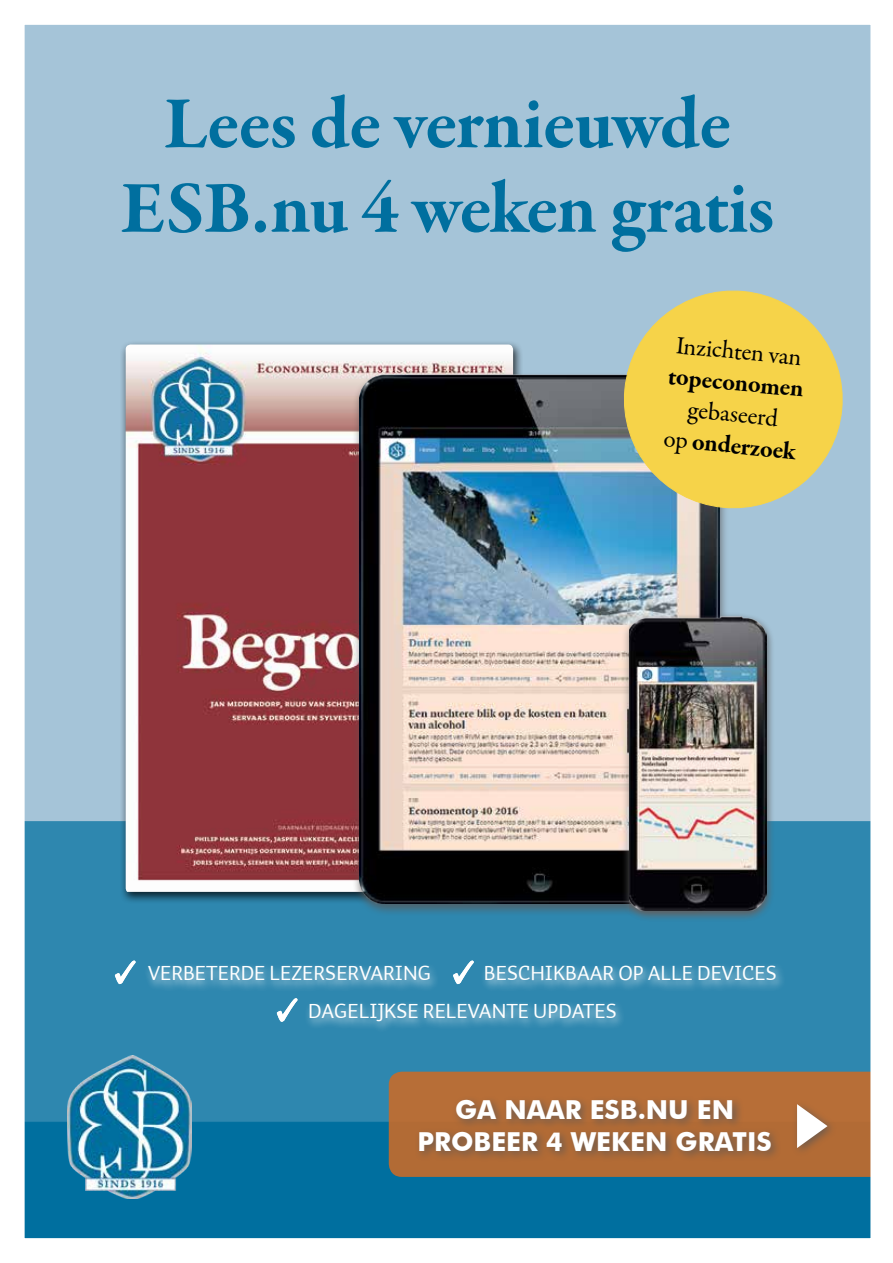
<style>
.page{position:relative;width:893px;height:1263px;background:#fff}
.page>*{position:absolute;margin:0;border:0;box-sizing:border-box;transform-origin:0 0}
.t1{font:700 75.15px/84.6px "Garamond Premr Pro";letter-spacing:-.015em;color:#006f9f;text-align:center}
.t2{font:700 26.1px/31.3px "Futura BT";color:#fff;text-align:center}
.t3{font:25.05px/31.3px "Garamond Premr Pro";color:#000;text-align:center}
.t4{font:20.85px/37.7px "Auto 1";color:#fff}
.s1{font-weight:700}
</style>
<div class="page">
<img style="left:24px;top:24px;width:847px;height:1215px">
<div style="left:143px;top:962px;width:643px;height:71px;background:#fff;opacity:.75"></div>
<svg style="left:115px;top:959px;width:21px;height:26px"></svg>
<svg style="left:453px;top:959px;width:21px;height:26px"></svg>
<svg style="left:277px;top:997px;width:21px;height:26px"></svg>
<svg style="left:618px;top:285px;width:230px;height:228px;background:#dacb6f"></svg>
<p class="t1" style="left:120px;top:82px;width:656px">Lees de vernieuwde<br>ESB.nu 4 weken gratis</p>
<p class="t3" style="left:672px;top:330px;width:137px;rotate:5deg">Inzichten van <span class="s1">topeconomen </span>gebaseerd<br>op <span class="s1">onderzoek</span></p>
<p class="t4" style="left:148px;top:955px;width:284px">VERBETERDE LEZERSERVARING</p>
<p class="t4" style="left:308px;top:955px;width:470px;text-indent:176px">BESCHIKBAAR OP ALLE DEVICES<br>DAGELIJKSE RELEVANTE UPDATES</p>
<p class="t2" style="left:418px;top:1094px;width:356px">GA NAAR ESB.NU EN<br>PROBEER 4 WEKEN GRATIS</p>
</div>
